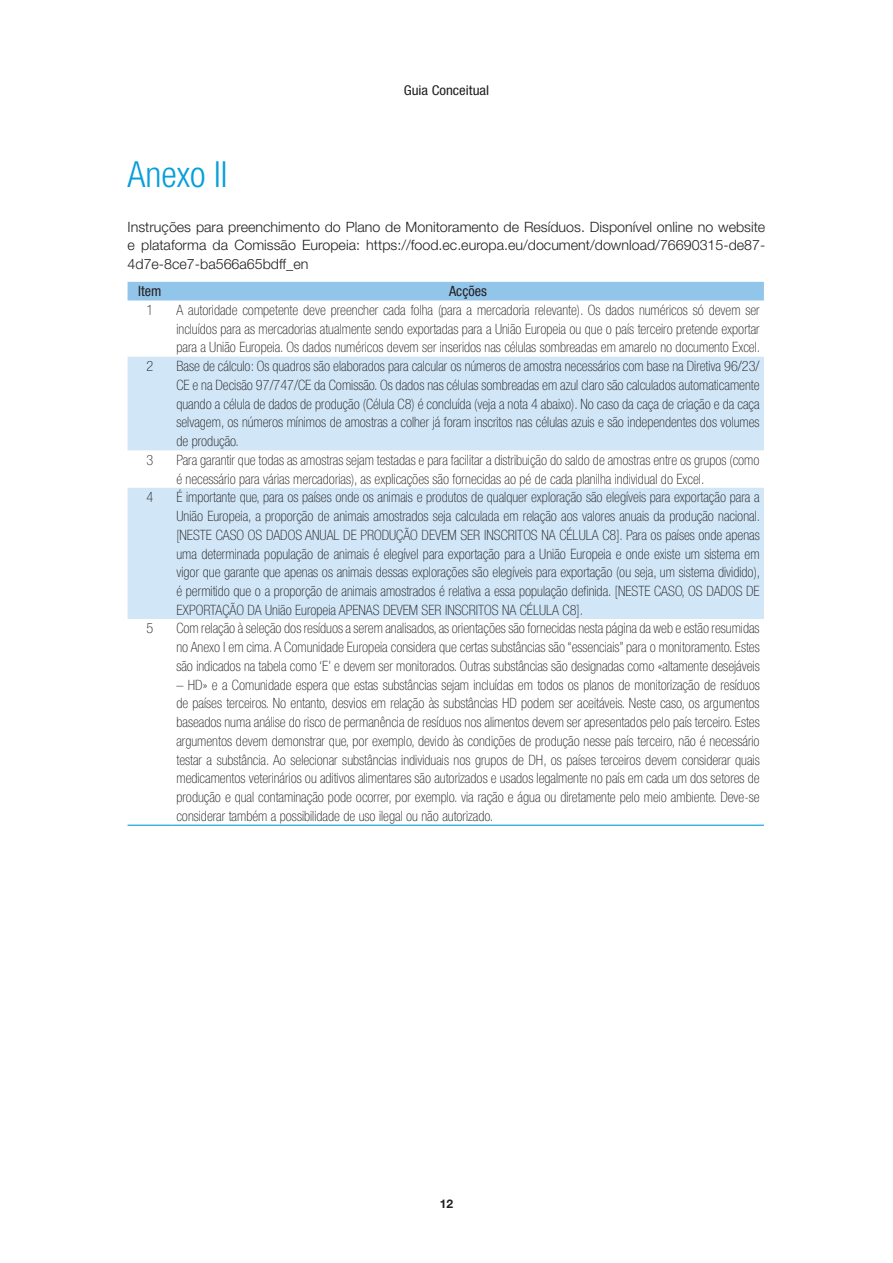
<style>
.page{position:relative;width:893px;height:1263px;background:#fff}
.page>*{position:absolute;margin:0;border:0;box-sizing:border-box;transform-origin:0 0}
.TITRE{font:300 condensed 36px "Helvetica Neue LT Std";color:#069edb}
.TEXTE_Light{font:100 condensed 14.25px/18.8px "Helvetica Neue LT Std";color:#231f20;text-align:justify}
.TEXTE_Light-2{font:300 14.25px/18.8px "Helvetica Neue LT Std";color:#231f20;text-align:justify}
.TEXTE_Light-3{font:condensed 14.25px "Helvetica Neue LT Std";color:#231f20}
.t1{font:condensed 13.5px "Helvetica Neue LT Std";color:#231f20;scale:1.1 1}
.t2{font:700 12px "Helvetica Neue LT Std";color:#231f20}
</style>
<div class="page">
<div style="left:128px;top:282px;width:636px;height:18px;background:#92c5ea"></div>
<svg style="left:128px;top:357px;width:636px;height:262px;background:#d7e9f7"></svg>
<hr style="left:128px;top:825px;width:44px;height:1px;background:#069edb">
<hr style="left:172px;top:825px;width:592px;height:1px;background:#069edb">
<p class="t1" style="left:404px;top:82px;width:79px">Guia Conceitual</p>
<p class="TITRE" style="left:128px;top:154px;width:101px">Anexo II</p>
<p class="TEXTE_Light-2" style="left:128px;top:217px;width:639px">Instruções para preenchimento do Plano de Monitoramento de Resíduos. Disponível online no website e plataforma da Comissão Europeia: https://food.ec.europa.eu/document/download/76690315-de87- 4d7e-8ce7-ba566a65bdff_en</p>
<p class="TEXTE_Light-3" style="left:138px;top:283px;width:25px">Item</p>
<p class="TEXTE_Light-3" style="left:449px;top:283px;width:39px">Acções</p>
<p class="TEXTE_Light" style="left:146px;top:300px;width:8px">1</p>
<p class="TEXTE_Light" style="left:176px;top:300px;width:585px">A autoridade competente deve preencher cada folha (para a mercadoria relevante). Os dados numéricos só devem ser incluídos para as mercadorias atualmente sendo exportadas para a União Europeia ou que o país terceiro pretende exportar para a União Europeia. Os dados numéricos devem ser inseridos nas células sombreadas em amarelo no documento Excel.</p>
<p class="TEXTE_Light" style="left:146px;top:357px;width:8px">2</p>
<p class="TEXTE_Light" style="left:176px;top:357px;width:585px">Base de cálculo: Os quadros são elaborados para calcular os números de amostra necessários com base na Diretiva 96/23/ CE e na Decisão 97/747/CE da Comissão. Os dados nas células sombreadas em azul claro são calculados automaticamente quando a célula de dados de produção (Célula C8) é concluída (veja a nota 4 abaixo). No caso da caça de criação e da caça selvagem, os números mínimos de amostras a colher já foram inscritos nas células azuis e são independentes dos volumes de produção.</p>
<p class="TEXTE_Light" style="left:146px;top:450px;width:8px">3</p>
<p class="TEXTE_Light" style="left:176px;top:450px;width:585px">Para garantir que todas as amostras sejam testadas e para facilitar a distribuição do saldo de amostras entre os grupos (como é necessário para várias mercadorias), as explicações são fornecidas ao pé de cada planilha individual do Excel.</p>
<p class="TEXTE_Light" style="left:146px;top:488px;width:8px">4</p>
<p class="TEXTE_Light" style="left:176px;top:488px;width:585px">É importante que, para os países onde os animais e produtos de qualquer exploração são elegíveis para exportação para a União Europeia, a proporção de animais amostrados seja calculada em relação aos valores anuais da produção nacional. [NESTE CASO OS DADOS ANUAL DE PRODUÇÃO DEVEM SER INSCRITOS NA CÉLULA C8]. Para os países onde apenas uma determinada população de animais é elegível para exportação para a União Europeia e onde existe um sistema em vigor que garante que apenas os animais dessas explorações são elegíveis para exportação (ou seja, um sistema dividido), é permitido que o a proporção de animais amostrados é relativa a essa população definida. [NESTE CASO, OS DADOS DE EXPORTAÇÃO DA União Europeia APENAS DEVEM SER INSCRITOS NA CÉLULA C8].</p>
<p class="TEXTE_Light" style="left:146px;top:619px;width:8px">5</p>
<p class="TEXTE_Light" style="left:176px;top:619px;width:585px">Com relação à seleção dos resíduos a serem analisados, as orientações são fornecidas nesta página da web e estão resumidas no Anexo I em cima. A Comunidade Europeia considera que certas substâncias são “essenciais” para o monitoramento. Estes são indicados na tabela como ‘E’ e devem ser monitorados. Outras substâncias são designadas como «altamente desejáveis</p>
<p class="TEXTE_Light" style="left:176px;top:675px;width:585px">– HD» e a Comunidade espera que estas substâncias sejam incluídas em todos os planos de monitorização de resíduos de países terceiros. No entanto, desvios em relação às substâncias HD podem ser aceitáveis. Neste caso, os argumentos baseados numa análise do risco de permanência de resíduos nos alimentos devem ser apresentados pelo país terceiro. Estes argumentos devem demonstrar que, por exemplo, devido às condições de produção nesse país terceiro, não é necessário testar a substância. Ao selecionar substâncias individuais nos grupos de DH, os países terceiros devem considerar quais medicamentos veterinários ou aditivos alimentares são autorizados e usados legalmente no país em cada um dos setores de produção e qual contaminação pode ocorrer, por exemplo. via ração e água ou diretamente pelo meio ambiente. Deve-se considerar também a possibilidade de uso ilegal ou não autorizado.</p>
<p class="t2" style="left:440px;top:1196px;width:15px">12</p>
</div>
